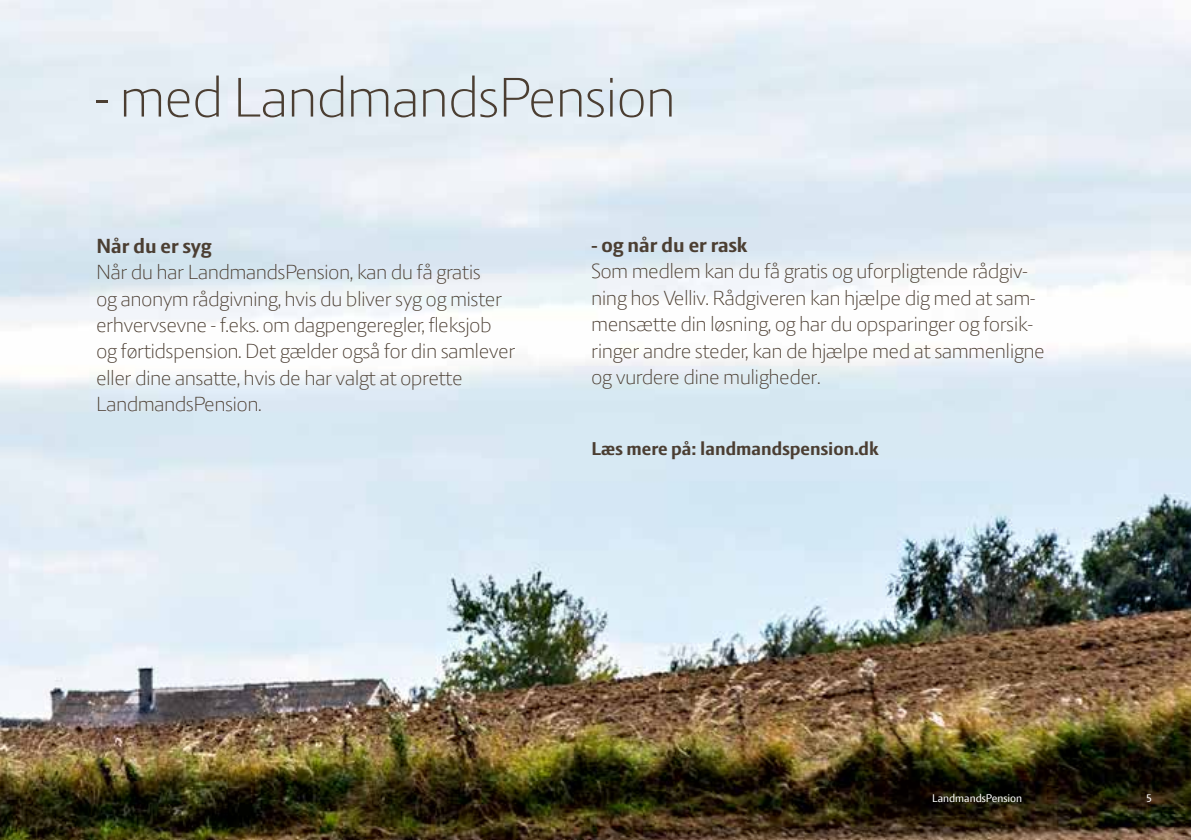
<style>
.page{position:relative;width:1191px;height:840px;background:#fff}
.page>*{position:absolute;margin:0;border:0;box-sizing:border-box;transform-origin:0 0}
.t1{font:300 60px "LF Press Sans";color:#4b3e32}
.t2{font:300 22px/26.4px "LF Press Sans";color:#4b3e32}
.t3{font:700 22px "LF Press Sans";color:#4b3e32}
.t4{font:700 20px "LF Press Sans";color:#4b3e32}
.t5{font:12px "LF Press Sans";color:#fff}
</style>
<div class="page">
<img style="left:0;top:0;width:1191px;height:839px">
<h1 class="t1" style="left:95px;top:62px;width:582px">- med LandmandsPension</h1>
<p class="t3" style="left:96px;top:233px;width:117px">Når du er syg</p>
<p class="t2" style="left:96px;top:258px;width:420px">Når du har LandmandsPension, kan du få gratis<br>og anonym rådgivning, hvis du bliver syg og mister erhvervsevne - f.eks. om dagpengeregler, fleksjob og førtidspension. Det gælder også for din samlever eller dine ansatte, hvis de har valgt at oprette LandmandsPension.</p>
<p class="t3" style="left:591px;top:232px;width:157px">- og når du er rask</p>
<p class="t2" style="left:591px;top:257px;width:455px">Som medlem kan du få gratis og uforpligtende rådgiv&shy;ning hos Velliv. Rådgiveren kan hjælpe dig med at sam&shy;mensætte din løsning, og har du opsparinger og forsik&shy;ringer andre steder, kan de hjælpe med at sammenligne og vurdere dine muligheder.</p>
<p class="t4" style="left:591px;top:437px;width:288px">Læs mere på: landmandspension.dk</p>
<p class="t5" style="left:932px;top:790px;width:91px">LandmandsPension</p>
<p class="t5" style="left:1146px;top:790px;width:7px">5</p>
</div>
